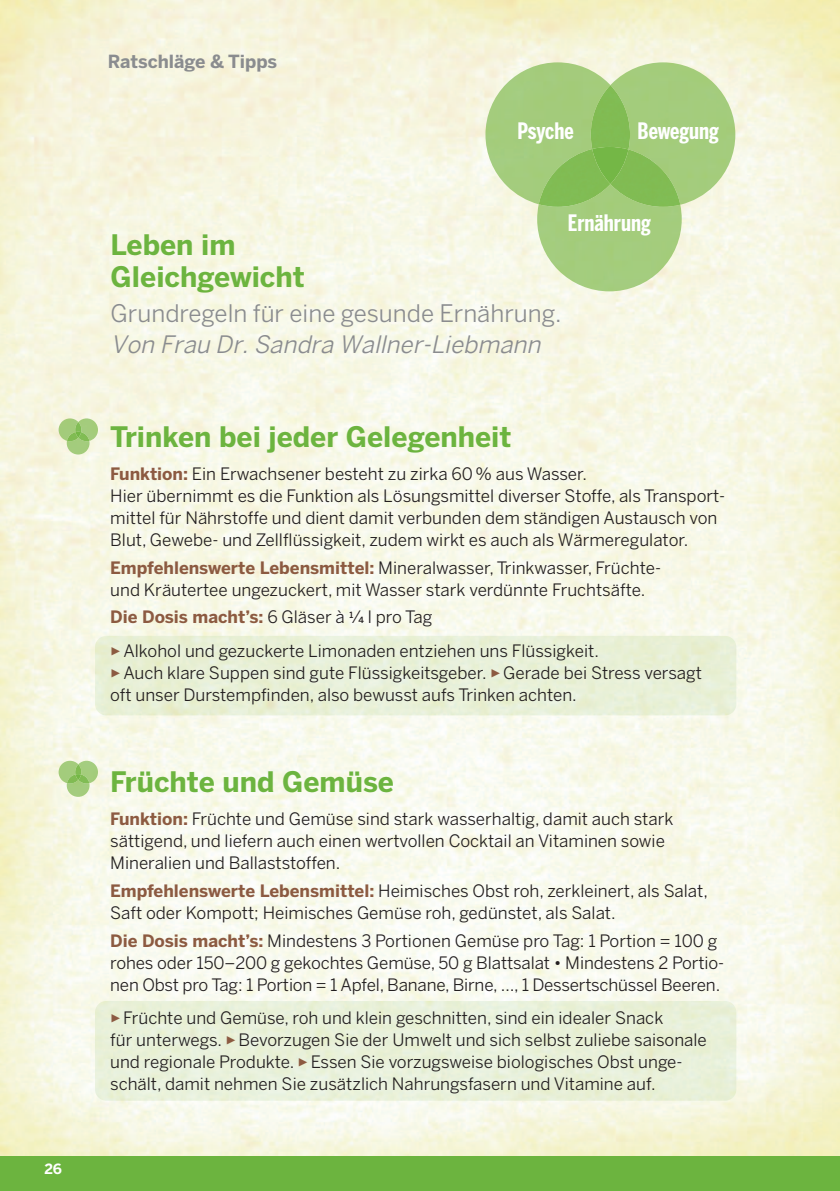
<style>
.page{position:relative;width:840px;height:1191px;background:#fff}
.page>*{position:absolute;margin:0;border:0;box-sizing:border-box;transform-origin:0 0}
.t1{font:700 28px/32px "Benton Sans";color:#6cb43f}
.t2{font:24px "Benton Sans";color:#8a8c8f}
.t3{font:italic 24px "Eric Benton Sansbook";color:#8a8c8f}
.t4{font:22.4px "Benton Sans Bold Comp";color:#fff}
.t5{font:700 18px "Benton Sans";color:#8a8c8f}
.t6{font:17px/22px "Benton Sans";color:#231f20}
.t7{font:700 17px "Benton Sans";color:#8c5a41}
.t8{font:700 14px "Benton Sans";color:#fff}
.s1{font-weight:700;color:#8c5a41}
.s2{font-weight:400;color:#231f20}
.s3{font-weight:500;font-size:8.4px;color:#231f20}
.s4{color:#8c5a41}
</style>
<div class="page">
<img style="left:0;top:0;width:839px;height:1157px">
<div style="left:0;top:1157px;width:839px;height:34px;background:#6cb43f"></div>
<img style="left:485px;top:62px;width:250px;height:143px">
<img style="left:590px;top:85px;width:39px;height:64px">
<img style="left:95px;top:636px;width:641px;height:79px">
<img style="left:95px;top:1001px;width:641px;height:99px">
<img style="left:537px;top:184px;width:144px;height:107px">
<img style="left:538px;top:149px;width:142px;height:58px">
<img style="left:592px;top:147px;width:36px;height:37px">
<img style="left:59px;top:418px;width:39px;height:23px">
<img style="left:67px;top:441px;width:22px;height:13px">
<svg style="left:67px;top:422px;width:22px;height:19px"></svg>
<img style="left:59px;top:760px;width:39px;height:23px">
<img style="left:67px;top:783px;width:22px;height:14px">
<svg style="left:67px;top:764px;width:22px;height:19px"></svg>
<p class="t8" style="left:44px;top:1161px;width:19px">26</p>
<p class="t5" style="left:108px;top:51px;width:171px">Ratschläge &amp; Tipps</p>
<h3 class="t4" style="left:517px;top:118px;width:58px">Psyche</h3>
<h3 class="t4" style="left:637px;top:118px;width:83px">Bewegung</h3>
<h1 class="t1" style="left:110px;top:229px;width:195px">Leben im<br>Gleichgewicht</h1>
<h2 class="t2" style="left:110px;top:300px;width:452px">Grundregeln für eine gesunde Ernährung.</h2>
<h2 class="t3" style="left:110px;top:335px;width:431px">Von Frau Dr. Sandra Wallner-Liebmann</h2>
<h3 class="t4" style="left:567px;top:210px;width:84px">Ernährung</h3>
<h1 class="t1" style="left:110px;top:421px;width:402px">Trinken bei jeder Gelegenheit</h1>
<p class="t6" style="left:110px;top:463px;width:616px"><span class="s1">Funktion:</span> Ein Erwachsener besteht zu zirka 60% aus Wasser.<br>Hier übernimmt es die Funktion als Lösungsmittel diverser Stoffe, als Transport&shy;mittel für Nährstoffe und dient damit verbunden dem ständigen Austausch von Blut, Gewebe- und Zellflüssigkeit, zudem wirkt es auch als Wärmeregulator.</p>
<p class="t6" style="left:110px;top:557px;width:552px"><span class="s1">Empfehlenswerte Lebensmittel:</span> Mineralwasser, Trinkwasser, Früchte&shy;und Kräutertee ungezuckert, mit Wasser stark verdünnte Fruchtsäfte.</p>
<p class="t7" style="left:110px;top:607px;width:323px">Die Dosis macht’s: <span class="s2">6 Gläser à</span> <sup>1</sup><span class="s2">⁄</span><span class="s3">4</span> <span class="s2">l pro Tag</span></p>
<p class="t6" style="left:110px;top:640px;width:490px"><span class="s4">✓</span>Alkohol und gezuckerte Limonaden entziehen uns Flüssigkeit.</p>
<p class="t6" style="left:110px;top:662px;width:593px"><span class="s4">✓</span>Auch klare Suppen sind gute Flüssigkeitsgeber. <span class="s4">✓</span>Gerade bei Stress versagt oft unser Durstempfinden, also bewusst aufs Trinken achten.</p>
<h1 class="t1" style="left:110px;top:766px;width:285px">Früchte und Gemüse</h1>
<p class="t6" style="left:110px;top:808px;width:564px"><span class="s1">Funktion:</span> Früchte und Gemüse sind stark wasserhaltig, damit auch stark sättigend, und liefern auch einen wertvollen Cocktail an Vitaminen sowie<br>Mineralien und Ballaststoffen.</p>
<p class="t6" style="left:110px;top:880px;width:599px"><span class="s1">Empfehlenswerte Lebensmittel:</span> Heimisches Obst roh, zerkleinert, als Salat,<br>Saft oder Kompott; Heimisches Gemüse roh, gedünstet, als Salat.</p>
<p class="t6" style="left:110px;top:929px;width:615px"><span class="s1">Die Dosis macht’s:</span> Mindestens 3 Portionen Gemüse pro Tag: 1 Portion = 100 g rohes oder 150–200 g gekochtes Gemüse, 50 g Blattsalat • Mindestens 2 Portio&shy;nen Obst pro Tag: 1 Portion = 1 Apfel, Banane, Birne, …, 1 Dessertschüssel Beeren.</p>
<p class="t6" style="left:110px;top:1007px;width:597px"><span class="s4">✓</span>Früchte und Gemüse, roh und klein geschnitten, sind ein idealer Snack<br>für unterwegs. <span class="s4">✓</span>Bevorzugen Sie der Umwelt und sich selbst zuliebe saisonale und regionale Produkte. <span class="s4">✓</span>Essen Sie vorzugsweise biologisches Obst unge&shy;schält, damit nehmen Sie zusätzlich Nahrungsfasern und Vitamine auf.</p>
</div>
